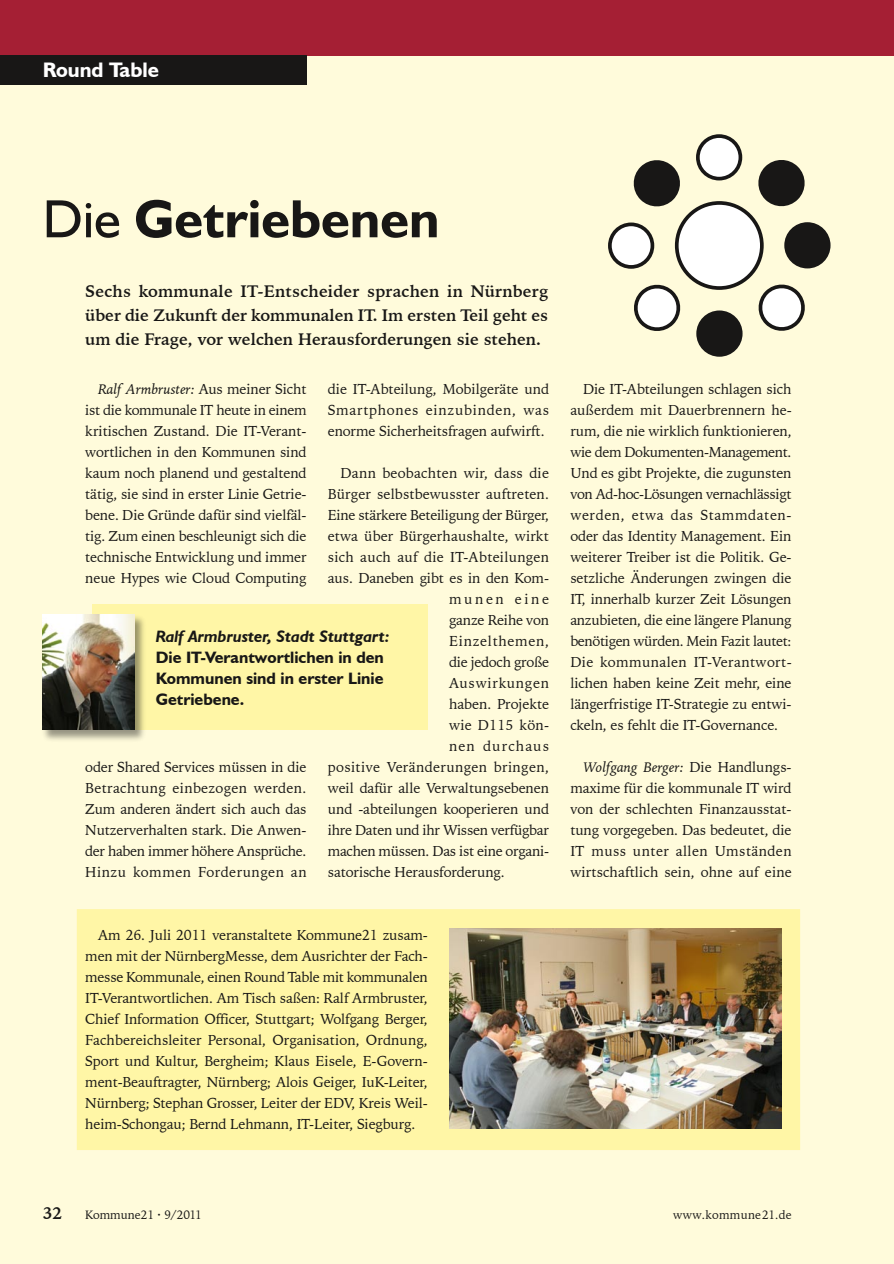
<style>
.page{position:relative;width:894px;height:1264px;background:#fff}
.page>*{position:absolute;margin:0;border:0;box-sizing:border-box;transform-origin:0 0}
.Titel_Arikel{font:700 54px "Humanist 521 BT";color:#181716}
.Kolumnentitel_lb{font:700 21px "Humanist 521 BT";color:#fff}
.Text_Einleitung_11_16{font:700 16.5px/24px "Iowan Old Style BT";color:#181716;text-align:justify}
.Meldungen_Überschrift{font:700 16.5px "Humanist 521 BT";color:#181716}
.Meldungen_Überschrift-2{font:italic 700 16.5px "Humanist 521 BT";color:#181716}
.Text_mit_Einzug_und_Abstand_vor_Absatz{font:14.25px/21px "Iowan Old Style BT";letter-spacing:-.01em;color:#181716;text-align:justify}
.Text_mit_Einzug_und_Abstand_vor_Absatz-2{font:14.25px "Iowan Old Style BT";letter-spacing:.025em;color:#181716}
.Text_mit_Einzug_und_Abstand_vor_Absatz-3{font:14.25px "Iowan Old Style BT";letter-spacing:.015em;color:#181716}
.Text_mit_Einzug_und_Abstand_vor_Absatz-4{font:14.25px "Iowan Old Style BT";letter-spacing:.02em;color:#181716}
.Text_mit_Einzug_und_Abstand_vor_Absatz-5{font:14.25px "Iowan Old Style BT";letter-spacing:.05em;color:#181716}
.Text_mit_Einzug_und_Abstand_vor_Absatz-6{font:14.25px "Iowan Old Style BT";letter-spacing:.01em;color:#181716}
.Text_mit_Einzug_und_Abstand_vor_Absatz-7{font:14.25px "Iowan Old Style BT";letter-spacing:.08em;color:#181716}
.Text_mit_Einzug_und_Abstand_vor_Absatz-8{font:14.25px "Iowan Old Style BT";letter-spacing:.18em;color:#181716}
.t1{font:12px "Iowan Old Style BT";letter-spacing:.01em;color:#181716}
.s1{font-weight:400}
.s2{font-style:italic}
</style>
<div class="page">
<div style="left:0;top:0;width:893px;height:1263px;background:#fffbdb"></div>
<hr style="left:893px;top:0;width:1px;height:1263px;background:#fffbdb">
<div style="left:77px;top:909px;width:723px;height:240px;background:#fff6a6"></div>
<img style="left:449px;top:928px;width:332px;height:200px">
<div style="left:92px;top:604px;width:336px;height:125px;background:#fff6a6"></div>
<div style="left:41px;top:613px;width:106px;height:130px;background:#181716;opacity:.45"></div>
<img style="left:43px;top:614px;width:91px;height:115px">
<div style="left:0;top:0;width:893px;height:55px;background:#a51f34"></div>
<div style="left:0;top:55px;width:306px;height:30px;background:#181716"></div>
<hr style="left:893px;top:0;width:1px;height:55px;background:#a51f34">
<div style="left:676px;top:203px;width:85px;height:85px;background:#fff;border-radius:50%"></div>
<div style="left:674px;top:201px;width:89px;height:89px;border:4px solid #181716;border-radius:50%"></div>
<div style="left:786px;top:224px;width:42px;height:42px;background:#181716;border-radius:50%"></div>
<div style="left:784px;top:222px;width:46px;height:46px;border:4px solid #181716;border-radius:50%"></div>
<svg style="left:758px;top:160px;width:46px;height:47px"></svg>
<div style="left:697px;top:136px;width:43px;height:43px;background:#fff;border-radius:50%"></div>
<div style="left:696px;top:134px;width:46px;height:46px;border:4px solid #181716;border-radius:50%"></div>
<svg style="left:633px;top:160px;width:47px;height:47px"></svg>
<div style="left:609px;top:224px;width:43px;height:43px;background:#fff;border-radius:50%"></div>
<div style="left:608px;top:222px;width:46px;height:47px;border:4px solid #181716;border-radius:50%"></div>
<svg style="left:634px;top:284px;width:47px;height:47px"></svg>
<div style="left:698px;top:312px;width:42px;height:43px;background:#181716;border-radius:50%"></div>
<div style="left:696px;top:310px;width:46px;height:47px;border:4px solid #181716;border-radius:50%"></div>
<svg style="left:758px;top:284px;width:47px;height:47px"></svg>
<p class="Kolumnentitel_lb" style="left:43px;top:57px;width:118px">Round Table</p>
<p class="Titel_Arikel" style="left:43px;top:185px;width:398px"><span class="s1">Die</span> Getriebenen</p>
<p class="Text_Einleitung_11_16" style="left:85px;top:279px;width:464px">Sechs kommunale IT-Entscheider sprachen in Nürnberg über die Zukunft der kommunalen IT. Im ersten Teil geht es um die Frage, vor welchen Herausforderungen sie stehen.</p>
<p class="Text_mit_Einzug_und_Abstand_vor_Absatz" style="left:85px;top:378px;width:223px;text-indent:13px"><span class="s2">Ralf Armbruster:</span> Aus meiner Sicht ist die kommunale IT heute in einem kritischen Zustand. Die IT-Verant&shy;wortlichen in den Kommunen sind kaum noch planend und gestaltend tätig, sie sind in erster Linie Getrie&shy;bene. Die Gründe dafür sind vielfäl&shy;tig. Zum einen beschleunigt sich die technische Entwicklung und immer neue Hypes wie Cloud Computing</p>
<p class="Text_mit_Einzug_und_Abstand_vor_Absatz" style="left:328px;top:378px;width:223px">die IT-Abteilung, Mobilgeräte und Smartphones einzubinden, was enorme Sicherheitsfragen aufwirft.</p>
<p class="Text_mit_Einzug_und_Abstand_vor_Absatz-4" style="left:340px;top:463px;width:210px">Dann beobachten wir, dass die</p>
<p class="Text_mit_Einzug_und_Abstand_vor_Absatz" style="left:328px;top:483px;width:223px">Bürger selbstbewusster auftreten.</p>
<p class="Text_mit_Einzug_und_Abstand_vor_Absatz" style="left:328px;top:504px;width:223px">Eine stärkere Beteiligung der Bürger,</p>
<p class="Text_mit_Einzug_und_Abstand_vor_Absatz" style="left:328px;top:525px;width:222px">etwa über Bürgerhaushalte, wirkt</p>
<p class="Text_mit_Einzug_und_Abstand_vor_Absatz-3" style="left:328px;top:547px;width:223px">sich auch auf die IT-Abteilungen</p>
<p class="Text_mit_Einzug_und_Abstand_vor_Absatz" style="left:328px;top:567px;width:223px">aus. Daneben gibt es in den Kom-</p>
<p class="Text_mit_Einzug_und_Abstand_vor_Absatz-8" style="left:449px;top:589px;width:101px">munen eine</p>
<p class="Text_mit_Einzug_und_Abstand_vor_Absatz" style="left:449px;top:609px;width:101px">ganze Reihe von</p>
<p class="Text_mit_Einzug_und_Abstand_vor_Absatz-5" style="left:449px;top:631px;width:101px">Einzelthemen,</p>
<p class="Text_mit_Einzug_und_Abstand_vor_Absatz" style="left:449px;top:651px;width:101px">die jedoch große</p>
<p class="Text_mit_Einzug_und_Abstand_vor_Absatz-5" style="left:449px;top:673px;width:101px">Auswirkungen</p>
<p class="Text_mit_Einzug_und_Abstand_vor_Absatz" style="left:449px;top:693px;width:101px">haben. Projekte</p>
<p class="Text_mit_Einzug_und_Abstand_vor_Absatz-6" style="left:449px;top:715px;width:101px">wie D115 kön-</p>
<p class="Text_mit_Einzug_und_Abstand_vor_Absatz-7" style="left:449px;top:736px;width:101px">nen durchaus</p>
<p class="Text_mit_Einzug_und_Abstand_vor_Absatz-2" style="left:328px;top:757px;width:223px">positive Veränderungen bringen,</p>
<p class="Text_mit_Einzug_und_Abstand_vor_Absatz" style="left:328px;top:777px;width:223px">weil dafür alle Verwaltungsebenen</p>
<p class="Text_mit_Einzug_und_Abstand_vor_Absatz" style="left:328px;top:798px;width:223px">und -abteilungen kooperieren und</p>
<p class="Text_mit_Einzug_und_Abstand_vor_Absatz" style="left:328px;top:819px;width:223px">ihre Daten und ihr Wissen verfügbar</p>
<p class="Text_mit_Einzug_und_Abstand_vor_Absatz" style="left:328px;top:840px;width:223px">machen müssen. Das ist eine organi-</p>
<p class="Text_mit_Einzug_und_Abstand_vor_Absatz" style="left:328px;top:861px;width:178px">satorische Herausforderung.</p>
<p class="Meldungen_Überschrift-2" style="left:156px;top:625px;width:235px">Ralf Armbruster, Stadt Stuttgart:</p>
<p class="Meldungen_Überschrift" style="left:156px;top:646px;width:229px">Die IT-Verantwortlichen in den</p>
<p class="Meldungen_Überschrift" style="left:156px;top:667px;width:229px">Kommunen sind in erster Linie</p>
<p class="Meldungen_Überschrift" style="left:156px;top:688px;width:90px">Getriebene.</p>
<p class="Text_mit_Einzug_und_Abstand_vor_Absatz" style="left:85px;top:756px;width:223px">oder Shared Services müssen in die Betrachtung einbezogen werden.<br>Zum anderen ändert sich auch das Nutzerverhalten stark. Die Anwen&shy;der haben immer höhere Ansprüche.<br>Hinzu kommen Forderungen an</p>
<p class="Text_mit_Einzug_und_Abstand_vor_Absatz" style="left:85px;top:924px;width:344px;text-indent:13px">Am 26. Juli 2011 veranstaltete Kommune21 zusam&shy;men mit der NürnbergMesse, dem Ausrichter der Fach&shy;messe Kommunale, einen Round Table mit kommunalen IT-Verantwortlichen. Am Tisch saßen: Ralf Armbruster, Chief Information Officer, Stuttgart; Wolfgang Berger, Fachbereichsleiter Personal, Organisation, Ordnung, Sport und Kultur, Bergheim; Klaus Eisele, E-Govern&shy;ment-Beauftragter, Nürnberg; Alois Geiger, IuK-Leiter, Nürnberg; Stephan Grosser, Leiter der EDV, Kreis Weil&shy;heim-Schongau; Bernd Lehmann, IT-Leiter, Siegburg.</p>
<p class="Text_mit_Einzug_und_Abstand_vor_Absatz" style="left:570px;top:378px;width:223px;text-indent:13px">Die IT-Abteilungen schlagen sich außerdem mit Dauerbrennern he&shy;rum, die nie wirklich funktionieren, wie dem Dokumenten-Management.<br>Und es gibt Projekte, die zugunsten von Ad-hoc-Lösungen vernachlässigt werden, etwa das Stammdaten&shy;oder das Identity Management. Ein weiterer Treiber ist die Politik. Ge&shy;setzliche Änderungen zwingen die IT, innerhalb kurzer Zeit Lösungen anzubieten, die eine längere Planung benötigen würden. Mein Fazit lautet:<br>Die kommunalen IT-Verantwort&shy;lichen haben keine Zeit mehr, eine längerfristige IT-Strategie zu entwi&shy;ckeln, es fehlt die IT-Governance.</p>
<p class="Text_mit_Einzug_und_Abstand_vor_Absatz" style="left:570px;top:756px;width:223px;text-indent:13px"><span class="s2">Wolfgang Berger:</span> Die Handlungs&shy;maxime für die kommunale IT wird von der schlechten Finanzausstat&shy;tung vorgegeben. Das bedeutet, die IT muss unter allen Umständen wirtschaftlich sein, ohne auf eine</p>
<p class="Text_Einleitung_11_16" style="left:43px;top:1200px;width:21px">32</p>
<p class="t1" style="left:85px;top:1206px;width:118px">Kommune21 · 9/2011</p>
<p class="t1" style="left:673px;top:1206px;width:120px">www.kommune21.de</p>
</div>
